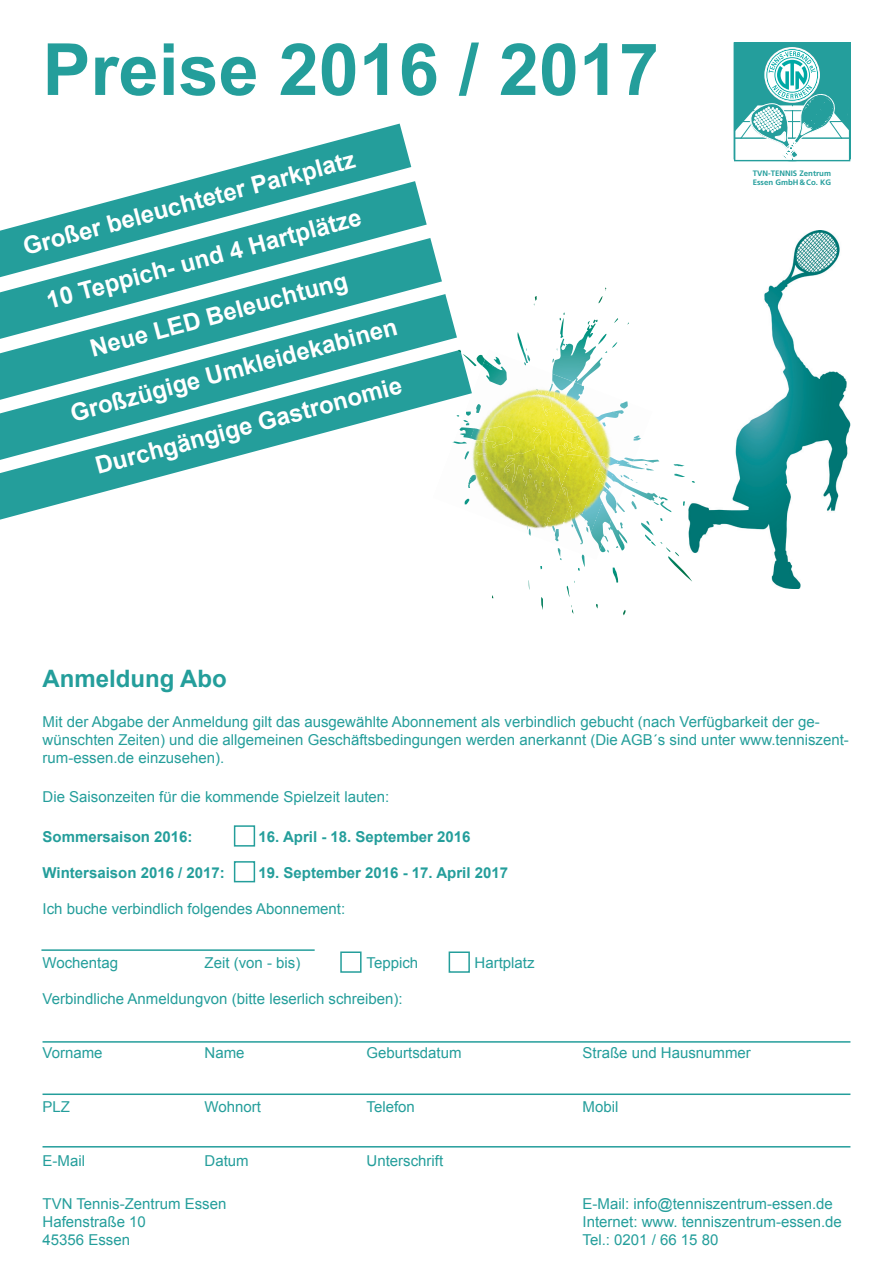
<style>
.page{position:relative;width:893px;height:1263px;background:#fff}
.page>*{position:absolute;margin:0;border:0;box-sizing:border-box;transform-origin:0 0}
.t1{font:700 72px "Arial";color:#249e9b}
.t2{font:700 24px "Arial";color:#fff}
.t3{font:700 24px "Arial";color:#249e9b}
.t4{font:15px/18px "Arial";color:#249e9b}
.t5{font:700 15px "Arial";color:#249e9b}
.t6{font:700 7.8px/9.4px "Frutiger LT Std";color:#249e9c}
</style>
<div class="page">
<img style="left:688px;top:231px;width:162px;height:358px">
<svg style="left:736px;top:47px;width:112px;height:112px"></svg>
<div style="left:734px;top:45px;width:116px;height:116px;border:1px solid #249e9c"></div>
<div style="left:764px;top:47px;width:56px;height:56px;border:2px solid #fff;border-radius:50%"></div>
<hr style="left:43px;top:1041px;width:807px;height:2px;background:#249e9b">
<div style="left:340px;top:951px;width:22px;height:22px;border:2px solid #249e9b"></div>
<div style="left:449px;top:951px;width:21px;height:22px;border:2px solid #249e9b"></div>
<hr style="left:43px;top:1093px;width:807px;height:2px;background:#249e9b">
<hr style="left:43px;top:1146px;width:807px;height:1px;background:#249e9b">
<hr style="left:41px;top:949px;width:274px;height:2px;background:#249e9b">
<div style="left:234px;top:825px;width:21px;height:21px;border:2px solid #249e9b"></div>
<div style="left:234px;top:861px;width:21px;height:21px;border:2px solid #249e9b"></div>
<svg style="left:223px;top:125px;width:170px;height:46px"></svg>
<svg style="left:10px;top:171px;width:383px;height:57px;fill:#249e9b"></svg>
<svg style="left:0;top:228px;width:393px;height:56px;fill:#249e9b"></svg>
<svg style="left:0;top:284px;width:393px;height:54px;fill:#249e9b"></svg>
<svg style="left:0;top:338px;width:413px;height:182px;fill:#249e9b"></svg>
<svg style="left:393px;top:123px;width:141px;height:286px"></svg>
<svg style="left:534px;top:287px;width:94px;height:51px"></svg>
<img style="left:463px;top:359px;width:189px;height:106px">
<img style="left:452px;top:441px;width:110px;height:95px">
<img style="left:542px;top:486px;width:20px;height:50px">
<img style="left:555px;top:504px;width:7px;height:45px">
<img style="left:612px;top:402px;width:16px;height:12px">
<img style="left:536px;top:374px;width:48px;height:44px">
<img style="left:483px;top:357px;width:43px;height:15px">
<img style="left:583px;top:436px;width:58px;height:119px">
<img style="left:562px;top:412px;width:56px;height:118px">
<img style="left:482px;top:363px;width:25px;height:22px">
<img style="left:576px;top:457px;width:42px;height:97px">
<img style="left:453px;top:404px;width:28px;height:40px">
<img style="left:470px;top:426px;width:44px;height:56px">
<img style="left:464px;top:428px;width:26px;height:58px">
<img style="left:501px;top:481px;width:39px;height:22px">
<img style="left:525px;top:502px;width:25px;height:33px">
<img style="left:464px;top:481px;width:8px;height:23px">
<h1 class="t1" style="left:43px;top:22px;width:618px">Preise 2016 / 2017</h1>
<h2 class="t2" style="left:19px;top:232px;width:344px;rotate:-15deg">Großer beleuchteter Parkplatz</h2>
<h2 class="t2" style="left:43px;top:285px;width:326px;rotate:-15deg">10 Teppich- und 4 Hartplätze</h2>
<h2 class="t2" style="left:87px;top:333px;width:267px;rotate:-15deg">Neue LED Beleuchtung</h2>
<h2 class="t2" style="left:67px;top:398px;width:339px;rotate:-15deg">Großzügige Umkleidekabinen</h2>
<h2 class="t2" style="left:92px;top:451px;width:318px;rotate:-15deg">Durchgängige Gastronomie</h2>
<p class="t6" style="left:753px;top:168px;width:80px">TVN-TENNIS Zentrum<br>Essen GmbH &amp; Co. KG</p>
<h2 class="t3" style="left:43px;top:663px;width:186px">Anmeldung Abo</h2>
<p class="t4" style="left:43px;top:713px;width:808px">Mit der Abgabe der Anmeldung gilt das ausgewählte Abonnement als verbindlich gebucht (nach Verfügbarkeit der ge&shy;wünschten Zeiten) und die allgemeinen Geschäftsbedingungen werden anerkannt (Die AGB´s sind unter www.tenniszent&shy;rum-essen.de einzusehen).</p>
<p class="t4" style="left:43px;top:788px;width:348px">Die Saisonzeiten für die kommende Spielzeit lauten:</p>
<p class="t5" style="left:43px;top:827px;width:152px">Sommersaison 2016:</p>
<p class="t5" style="left:259px;top:827px;width:214px">16. April - 18. September 2016</p>
<p class="t5" style="left:43px;top:863px;width:184px">Wintersaison 2016 / 2017:</p>
<p class="t5" style="left:259px;top:863px;width:251px">19. September 2016 - 17. April 2017</p>
<p class="t4" style="left:43px;top:900px;width:304px">Ich buche verbindlich folgendes Abonnement:</p>
<p class="t4" style="left:43px;top:954px;width:77px">Wochentag</p>
<p class="t4" style="left:205px;top:954px;width:97px">Zeit (von - bis)</p>
<p class="t4" style="left:367px;top:954px;width:53px">Teppich</p>
<p class="t4" style="left:475px;top:954px;width:62px">Hartplatz</p>
<p class="t4" style="left:43px;top:990px;width:362px">Verbindliche Anmeldungvon (bitte leserlich schreiben):</p>
<p class="t4" style="left:43px;top:1044px;width:62px">Vorname</p>
<p class="t4" style="left:205px;top:1044px;width:42px">Name</p>
<p class="t4" style="left:367px;top:1044px;width:97px">Geburtsdatum</p>
<p class="t4" style="left:583px;top:1044px;width:170px">Straße und Hausnummer</p>
<p class="t4" style="left:43px;top:1098px;width:29px">PLZ</p>
<p class="t4" style="left:205px;top:1098px;width:58px">Wohnort</p>
<p class="t4" style="left:367px;top:1098px;width:50px">Telefon</p>
<p class="t4" style="left:583px;top:1098px;width:37px">Mobil</p>
<p class="t4" style="left:43px;top:1152px;width:44px">E-Mail</p>
<p class="t4" style="left:205px;top:1152px;width:46px">Datum</p>
<p class="t4" style="left:367px;top:1152px;width:78px">Unterschrift</p>
<p class="t4" style="left:43px;top:1195px;width:185px">TVN Tennis-Zentrum Essen</p>
<p class="t4" style="left:583px;top:1195px;width:252px">E-Mail: info@tenniszentrum-essen.de</p>
<p class="t4" style="left:43px;top:1213px;width:105px">Hafenstraße 10</p>
<p class="t4" style="left:583px;top:1213px;width:261px">Internet: www. tenniszentrum-essen.de</p>
<p class="t4" style="left:43px;top:1231px;width:89px">45356 Essen</p>
<p class="t4" style="left:583px;top:1231px;width:137px">Tel.: 0201 / 66 15 80</p>
</div>
